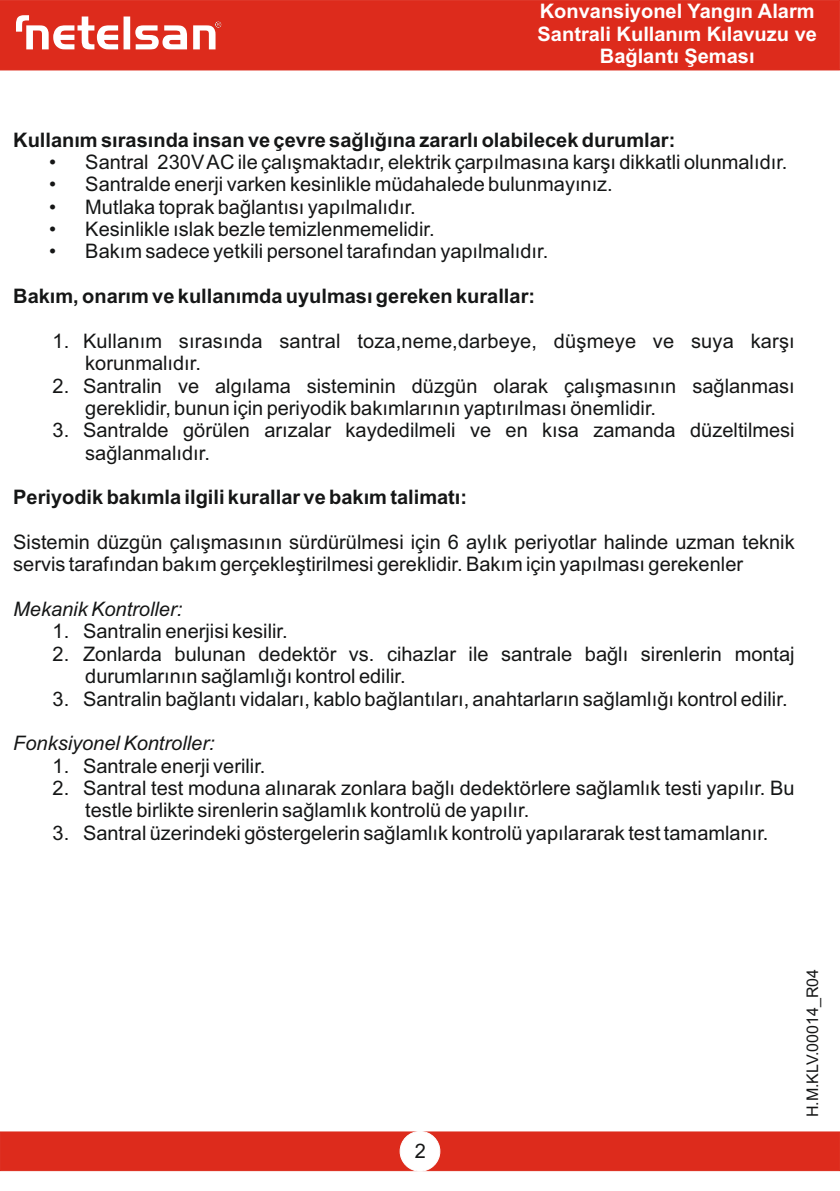
<style>
.page{position:relative;width:840px;height:1191px;background:#fff}
.page>*{position:absolute;margin:0;border:0;box-sizing:border-box;transform-origin:0 0}
.t1{font:20px/22.4px "Arial";color:#151616}
.t2{font:700 20px "Arial";color:#151616}
.t3{font:700 20px/22.4px "Arial";color:#fff;text-align:center}
.t4{font:italic 20px "Arial";color:#151616}
.t5{font:16px "Arial";color:#151616}
</style>
<div class="page">
<div style="left:0;top:1131px;width:839px;height:40px;background:#dd2b1c"></div>
<div style="left:399px;top:1131px;width:41px;height:40px;background:#fff;border:1px solid #fff;border-radius:50%"></div>
<div style="left:0;top:0;width:839px;height:70px;background:#dd2b1c"></div>
<svg style="left:16px;top:15px;width:205px;height:34px"></svg>
<p class="t3" style="left:537px;top:2px;width:280px">Konvansiyonel Yangın Alarm<br>Santrali Kullanım Kılavuzu ve<br>Bağlantı Şeması</p>
<p class="t2" style="left:13px;top:132px;width:663px">Kullanım sırasında insan ve çevre sağlığına zararlı olabilecek durumlar:</p>
<p class="t1" style="left:49px;top:153px;width:739px">• Santral 230V AC ile çalışmaktadır, elektrik çarpılmasına karşı dikkatli olunmalıdır.</p>
<p class="t1" style="left:49px;top:175px;width:564px">• Santralde enerji varken kesinlikle müdahalede bulunmayınız.</p>
<p class="t1" style="left:49px;top:197px;width:368px">• Mutlaka toprak bağlantısı yapılmalıdır.</p>
<p class="t1" style="left:49px;top:220px;width:387px">• Kesinlikle ıslak bezle temizlenmemelidir.</p>
<p class="t1" style="left:49px;top:242px;width:500px">• Bakım sadece yetkili personel tarafından yapılmalıdır.</p>
<p class="t2" style="left:13px;top:289px;width:523px">Bakım, onarım ve kullanımda uyulması gereken kurallar:</p>
<p class="t1" style="left:85px;top:331px;width:710px;text-indent:-33px">1. Kullanım sırasında santral toza,neme,darbeye, düşmeye ve suya karşı korunmalıdır.</p>
<p class="t1" style="left:85px;top:376px;width:710px;text-indent:-33px">2. Santralin ve algılama sisteminin düzgün olarak çalışmasının sağlanması gereklidir, bunun için periyodik bakımlarının yaptırılması önemlidir.</p>
<p class="t1" style="left:85px;top:421px;width:710px;text-indent:-33px">3. Santralde görülen arızalar kaydedilmeli ve en kısa zamanda düzeltilmesi sağlanmalıdır.</p>
<p class="t2" style="left:13px;top:490px;width:455px">Periyodik bakımla ilgili kurallar ve bakım talimatı:</p>
<p class="t1" style="left:13px;top:532px;width:782px">Sistemin düzgün çalışmasının sürdürülmesi için 6 aylık periyotlar halinde uzman teknik servis tarafından bakım gerçekleştirilmesi gereklidir. Bakım için yapılması gerekenler</p>
<p class="t4" style="left:13px;top:601px;width:170px">Mekanik Kontroller:</p>
<p class="t1" style="left:53px;top:622px;width:236px">1. Santralin enerjisi kesilir.</p>
<p class="t1" style="left:85px;top:644px;width:710px;text-indent:-33px">2. Zonlarda bulunan dedektör vs. cihazlar ile santrale bağlı sirenlerin montaj durumlarının sağlamlığı kontrol edilir.</p>
<p class="t1" style="left:53px;top:689px;width:736px">3. Santralin bağlantı vidaları, kablo bağlantıları, anahtarların sağlamlığı kontrol edilir.</p>
<p class="t4" style="left:13px;top:735px;width:203px">Fonksiyonel Kontroller:</p>
<p class="t1" style="left:52px;top:756px;width:214px">1. Santrale enerji verilir.</p>
<p class="t1" style="left:85px;top:778px;width:710px;text-indent:-33px">2. Santral test moduna alınarak zonlara bağlı dedektörlere sağlamlık testi yapılır. Bu testle birlikte sirenlerin sağlamlık kontrolü de yapılır.</p>
<p class="t1" style="left:52px;top:823px;width:717px">3. Santral üzerindeki göstergelerin sağlamlık kontrolü yapılararak test tamamlanır.</p>
<p class="t1" style="left:414px;top:1142px;width:13px">2</p>
<p class="t5" style="left:806px;top:1117px;width:150px;rotate:-90deg">H.M.KLV.00014_R04</p>
</div>
